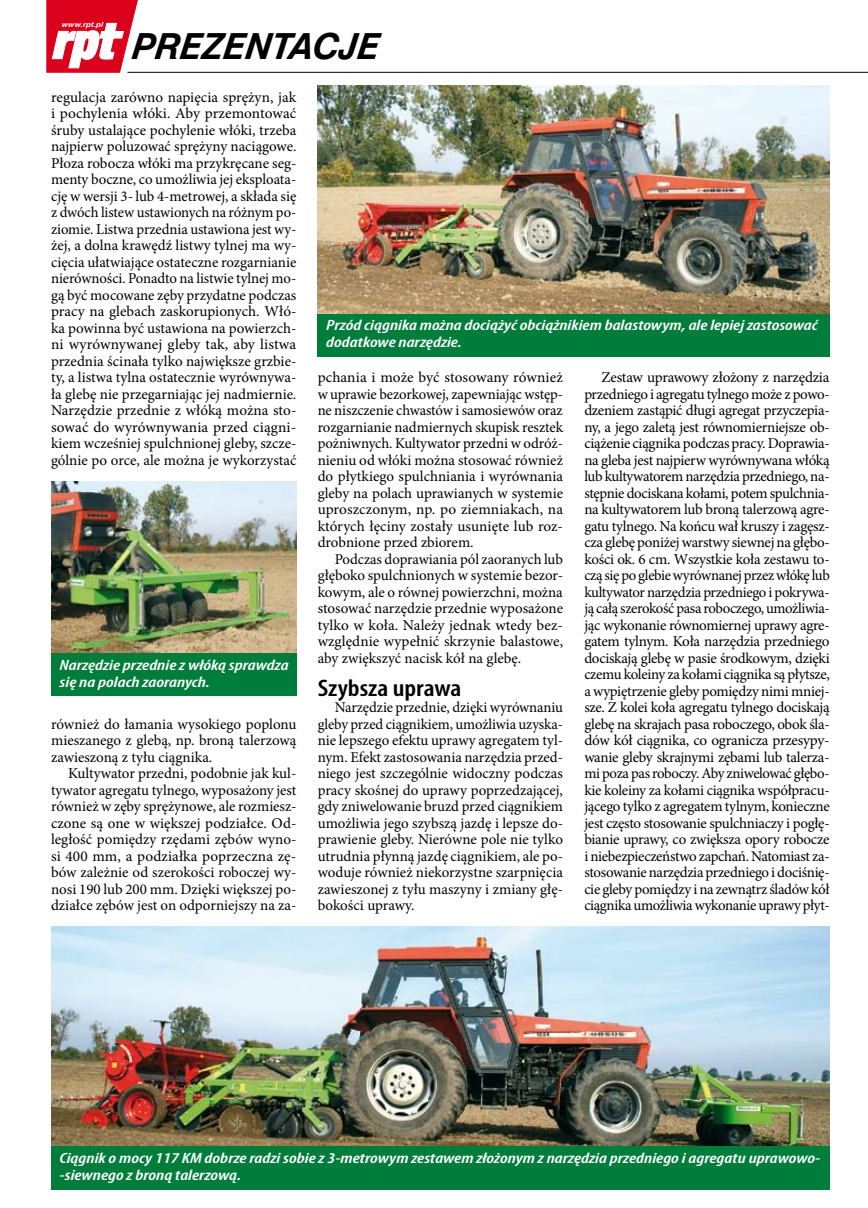
<style>
.page{position:relative;width:868px;height:1208px;background:#fff}
.page>*{position:absolute;margin:0;border:0;box-sizing:border-box;transform-origin:0 0}
.t1{font:36px "Swis 721 PL Bold Italic A";letter-spacing:-.015em;color:#000}
.t2{font:600 condensed 24px "Myriad Pro";color:#000;scale:1.15 1}
.t3{font:15px/16.5px "Minion Pro";color:#000;text-align:justify}
.t4{font:italic 600 condensed 15px/16.5px "Myriad Pro";color:#fff;scale:1.3 1}
.t5{font:italic 700 7.05px "Helvetica";color:#fff;scale:1.16 1}
</style>
<div class="page">
<hr style="left:127px;top:72px;width:740px;height:1px;background:#000">
<svg style="left:47px;top:0;width:94px;height:72px"></svg>
<img style="left:317px;top:85px;width:512px;height:229px">
<div style="left:317px;top:314px;width:512px;height:42px;background:#007d3b"></div>
<img style="left:51px;top:927px;width:778px;height:219px">
<div style="left:51px;top:1146px;width:778px;height:43px;background:#007d3b"></div>
<img style="left:51px;top:481px;width:245px;height:172px">
<div style="left:51px;top:653px;width:245px;height:43px;background:#007d3b"></div>
<p class="t5" style="left:61px;top:21px;width:37px">www.rpt.pl</p>
<h1 class="t1" style="left:131px;top:24px;width:255px">PREZENTACJE</h1>
<p class="t3" style="left:51px;top:89px;width:247px">regulacja zarówno napięcia sprężyn, jak i pochylenia włóki. Aby przemontować śruby ustalające pochylenie włóki, trzeba najpierw poluzować sprężyny naciągowe.<br>Płoza robocza włóki ma przykręcane seg&shy;menty boczne, co umożliwia jej eksploata&shy;cję w wersji 3- lub 4-metrowej, a składa się z dwóch listew ustawionych na różnym po&shy;ziomie. Listwa przednia ustawiona jest wy&shy;żej, a dolna krawędź listwy tylnej ma wy&shy;cięcia ułatwiające ostateczne rozgarnianie nierówności. Ponadto na listwie tylnej mo&shy;gą być mocowane zęby przydatne podczas pracy na glebach zaskorupionych. Włó&shy;ka powinna być ustawiona na powierzch&shy;ni wyrównywanej gleby tak, aby listwa przednia ścinała tylko największe grzbie&shy;ty, a listwa tylna ostatecznie wyrównywa&shy;ła glebę nie przegarniając jej nadmiernie.<br>Narzędzie przednie z włóką można sto&shy;sować do wyrównywania przed ciągni&shy;kiem wcześniej spulchnionej gleby, szcze&shy;gólnie po orce, ale można je wykorzystać</p>
<p class="t4" style="left:60px;top:656px;width:178px">Narzędzie przednie z włóką sprawdza się na polach zaoranych.</p>
<p class="t3" style="left:51px;top:716px;width:247px">również do łamania wysokiego poplonu mieszanego z glebą, np. broną talerzową zawieszoną z tyłu ciągnika.</p>
<p class="t3" style="left:51px;top:765px;width:247px;text-indent:17px">Kultywator przedni, podobnie jak kul&shy;tywator agregatu tylnego, wyposażony jest również w zęby sprężynowe, ale rozmiesz&shy;czone są one w większej podziałce. Od&shy;ległość pomiędzy rzędami zębów wyno&shy;si 400 mm, a podziałka poprzeczna zę&shy;bów zależnie od szerokości roboczej wy&shy;nosi 190 lub 200 mm. Dzięki większej po&shy;działce zębów jest on odporniejszy na za-</p>
<p class="t4" style="left:326px;top:317px;width:379px">Przód ciągnika można dociążyć obciążnikiem balastowym, ale lepiej zastosować dodatkowe narzędzie.</p>
<p class="t3" style="left:317px;top:369px;width:247px">pchania i może być stosowany również w uprawie bezorkowej, zapewniając wstęp&shy;ne niszczenie chwastów i samosiewów oraz rozgarnianie nadmiernych skupisk resztek pożniwnych. Kultywator przedni w odróż&shy;nieniu od włóki można stosować również do płytkiego spulchniania i wyrównania gleby na polach uprawianych w systemie uproszczonym, np. po ziemniakach, na których łęciny zostały usunięte lub roz&shy;drobnione przed zbiorem.</p>
<p class="t3" style="left:317px;top:551px;width:247px;text-indent:17px">Podczas doprawiania pól zaoranych lub głęboko spulchnionych w systemie bezor&shy;kowym, ale o równej powierzchni, można stosować narzędzie przednie wyposażone tylko w koła. Należy jednak wtedy bez&shy;względnie wypełnić skrzynie balastowe, aby zwiększyć nacisk kół na glebę.</p>
<h2 class="t2" style="left:317px;top:673px;width:126px">Szybsza uprawa</h2>
<p class="t3" style="left:317px;top:699px;width:247px;text-indent:17px">Narzędzie przednie, dzięki wyrównaniu gleby przed ciągnikiem, umożliwia uzyska&shy;nie lepszego efektu uprawy agregatem tyl&shy;nym. Efekt zastosowania narzędzia przed&shy;niego jest szczególnie widoczny podczas pracy skośnej do uprawy poprzedzającej, gdy zniwelowanie bruzd przed ciągnikiem umożliwia jego szybszą jazdę i lepsze do&shy;prawienie gleby. Nierówne pole nie tylko utrudnia płynną jazdę ciągnikiem, ale po&shy;woduje również niekorzystne szarpnięcia zawieszonej z tyłu maszyny i zmiany głę&shy;bokości uprawy.</p>
<p class="t3" style="left:584px;top:369px;width:247px;text-indent:17px">Zestaw uprawowy złożony z narzędzia przedniego i agregatu tylnego może z powo&shy;dzeniem zastąpić długi agregat przyczepia&shy;ny, a jego zaletą jest równomierniejsze ob&shy;ciążenie ciągnika podczas pracy. Doprawia&shy;na gleba jest najpierw wyrównywana włóką lub kultywatorem narzędzia przedniego, na&shy;stępnie dociskana kołami, potem spulchnia&shy;na kultywatorem lub broną talerzową agre&shy;gatu tylnego. Na końcu wał kruszy i zagęsz&shy;cza glebę poniżej warstwy siewnej na głębo&shy;kości ok. 6 cm. Wszystkie koła zestawu to&shy;czą się po glebie wyrównanej przez włókę lub kultywator narzędzia przedniego i pokrywa&shy;ją całą szerokość pasa roboczego, umożliwia&shy;jąc wykonanie równomiernej uprawy agre&shy;gatem tylnym. Koła narzędzia przedniego dociskają glebę w pasie środkowym, dzięki czemu koleiny za kołami ciągnika są płytsze, a wypiętrzenie gleby pomiędzy nimi mniej&shy;sze. Z kolei koła agregatu tylnego dociskają glebę na skrajach pasa roboczego, obok śla&shy;dów kół ciągnika, co ogranicza przesypy&shy;wanie gleby skrajnymi zębami lub talerza&shy;mi poza pas roboczy. Aby zniwelować głębo&shy;kie koleiny za kołami ciągnika współpracu&shy;jącego tylko z agregatem tylnym, konieczne jest często stosowanie spulchniaczy i pogłę&shy;bianie uprawy, co zwiększa opory robocze i niebezpieczeństwo zapchań. Natomiast za&shy;stosowanie narzędzia przedniego i dociśnię&shy;cie gleby pomiędzy i na zewnątrz śladów kół ciągnika umożliwia wykonanie uprawy płyt-</p>
<p class="t4" style="left:60px;top:1149px;width:586px">Ciągnik o mocy 117 KM dobrze radzi sobie z 3-metrowym zestawem złożonym z narzędzia przedniego i agregatu uprawowo--siewnego z broną talerzową.</p>
</div>
